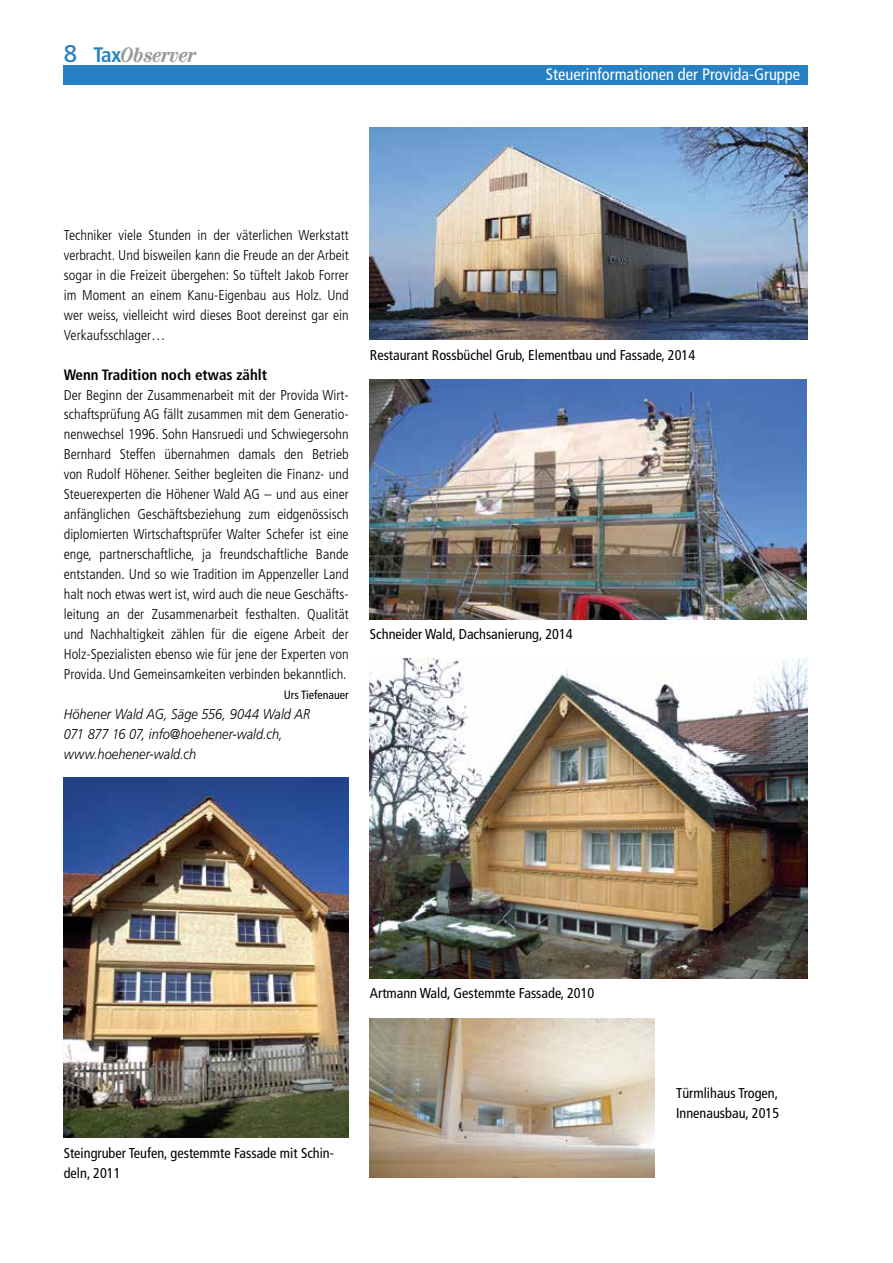
<style>
.page{position:relative;width:893px;height:1263px;background:#fff}
.page>*{position:absolute;margin:0;border:0;box-sizing:border-box;transform-origin:0 0}
.t1{font:24px "Frutiger LT";color:#2581c4}
.t2{font:italic 700 condensed 21px "Century LT";color:#9b9b9a}
.t3{font:condensed 16.5px "Frutiger LT";color:#fff}
.t4{font:700 condensed 15px "Frutiger LT";color:#000}
.t5{font:300 condensed 14.25px/20px "Frutiger LT";color:#000;text-align:justify}
.t6{font:condensed 14.25px/20px "Frutiger LT";color:#000}
.t7{font:italic 300 14.25px/20px "Frutiger LT";color:#000;scale:.9 1}
.t8{font:condensed 12px "Frutiger LT";color:#000}
.s1{font-family:"Frutiger LT";font-style:normal;color:#2581c4}
</style>
<div class="page">
<div style="left:64px;top:66px;width:744px;height:19px;background:#2581c4"></div>
<img style="left:370px;top:128px;width:438px;height:212px">
<img style="left:370px;top:380px;width:437px;height:239px">
<img style="left:370px;top:659px;width:438px;height:319px">
<img style="left:370px;top:1018px;width:285px;height:160px">
<img style="left:64px;top:778px;width:285px;height:360px">
<h1 class="t1" style="left:64px;top:40px;width:15px">8</h1>
<h2 class="t2" style="left:94px;top:42px;width:104px"><span class="s1">Tax</span>Observer</h2>
<p class="t3" style="left:546px;top:65px;width:256px">Steuerinformationen der Provida-Gruppe</p>
<p class="t5" style="left:64px;top:225px;width:286px">Techniker viele Stunden in der väterlichen Werkstatt verbracht. Und bisweilen kann die Freude an der Arbeit sogar in die Freizeit übergehen: So tüftelt Jakob Forrer im Moment an einem Kanu-Eigenbau aus Holz. Und wer weiss, vielleicht wird dieses Boot dereinst gar ein Verkaufsschlager…</p>
<p class="t4" style="left:64px;top:365px;width:205px">Wenn Tradition noch etwas zählt</p>
<p class="t5" style="left:64px;top:385px;width:286px">Der Beginn der Zusammenarbeit mit der Provida Wirt&shy;schaftsprüfung AG fällt zusammen mit dem Generatio&shy;nenwechsel 1996. Sohn Hansruedi und Schwiegersohn Bernhard Steffen übernahmen damals den Betrieb von Rudolf Höhener. Seither begleiten die Finanz- und Steuerexperten die Höhener Wald AG – und aus einer anfänglichen Geschäftsbeziehung zum eidgenössisch diplomierten Wirtschaftsprüfer Walter Schefer ist eine enge, partnerschaftliche, ja freundschaftliche Bande entstanden. Und so wie Tradition im Appenzeller Land halt noch etwas wert ist, wird auch die neue Geschäfts&shy;leitung an der Zusammenarbeit festhalten. Qualität und Nachhaltigkeit zählen für die eigene Arbeit der Holz-Spezialisten ebenso wie für jene der Experten von Provida. Und Gemeinsamkeiten verbinden bekanntlich.</p>
<p class="t8" style="left:284px;top:688px;width:66px">Urs Tiefenauer</p>
<p class="t7" style="left:64px;top:704px;width:275px">Höhener Wald AG, Säge 556, 9044 Wald AR<br>071 877 16 07, info@hoehener-wald.ch, www.hoehener-wald.ch</p>
<p class="t6" style="left:370px;top:345px;width:327px">Restaurant Rossbüchel Grub, Elementbau und Fassade, 2014</p>
<p class="t6" style="left:370px;top:624px;width:204px">Schneider Wald, Dachsanierung, 2014</p>
<p class="t6" style="left:370px;top:983px;width:226px">Artmann Wald, Gestemmte Fassade, 2010</p>
<p class="t6" style="left:64px;top:1143px;width:272px">Steingruber Teufen, gestemmte Fassade mit Schin&shy;deln, 2011</p>
<p class="t6" style="left:676px;top:1083px;width:105px">Türmlihaus Trogen,<br>Innenausbau, 2015</p>
</div>
